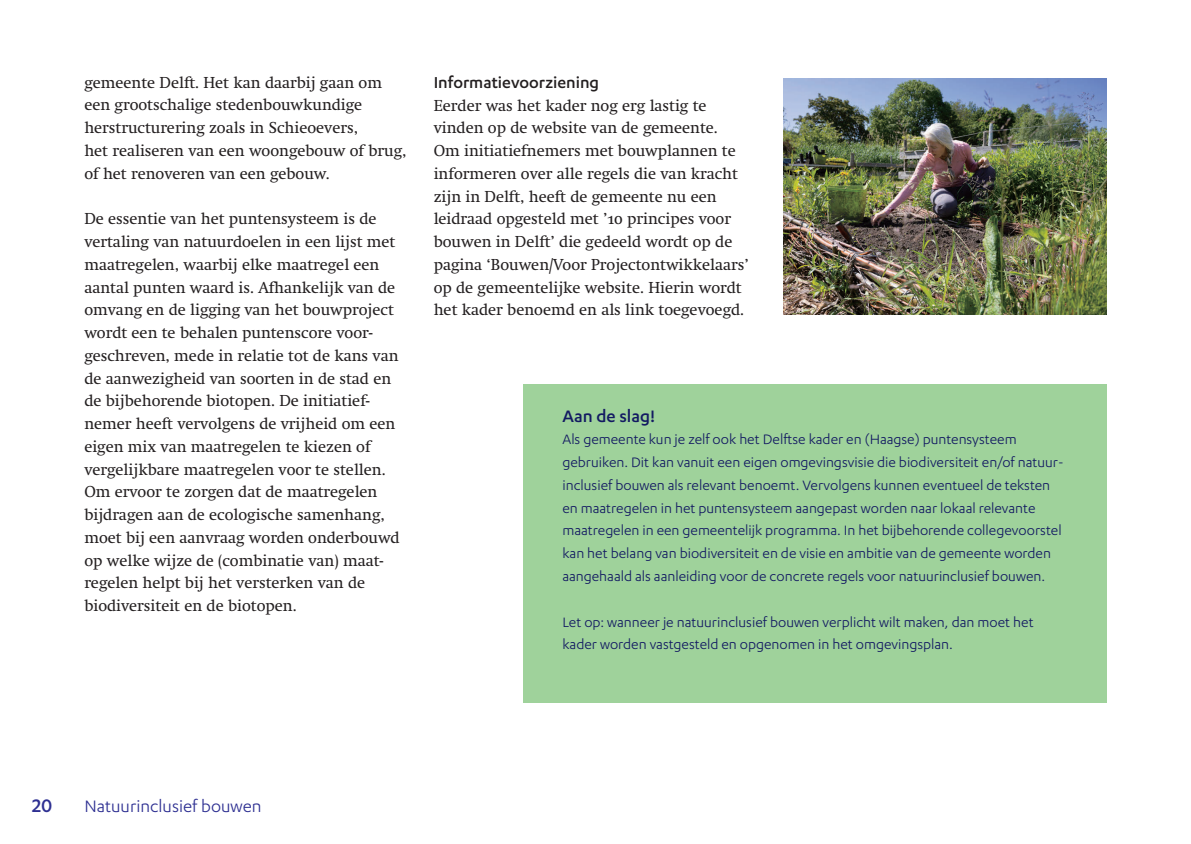
<style>
.page{position:relative;width:1191px;height:844px;background:#fff}
.page>*{position:absolute;margin:0;border:0;box-sizing:border-box;transform-origin:0 0}
.t1{font:500 21px "Karbon";color:#2e3092}
.t2{font:19.25px "Karbon";color:#2e3092}
.PZH_Kadertekst_Kop_klein{font:500 19.25px "Karbon";color:#131a62}
.PZH_Tussenkop_H5{font:500 18.38px "Karbon";color:#231f20}
.PZH_Broodtekst{font:15.75px/22.8px "Swift Os F";color:#231f20}
.PZH_Kadertekst{font:15.75px/22.8px "Karbon";color:#131a62}
</style>
<div class="page">
<div style="left:523px;top:383px;width:583px;height:319px;background:#9fd29b"></div>
<img style="left:783px;top:79px;width:323px;height:236px">
<p class="PZH_Broodtekst" style="left:84px;top:71px;width:324px">gemeente Delft. Het kan daarbij gaan om een grootschalige stedenbouwkundige herstructurering zoals in Schieoevers,<br>het realiseren van een woongebouw of brug, of het renoveren van een gebouw.</p>
<p class="PZH_Broodtekst" style="left:84px;top:207px;width:317px">De essentie van het puntensysteem is de vertaling van natuurdoelen in een lijst met maatregelen, waarbij elke maatregel een aantal punten waard is. Afhankelijk van de omvang en de ligging van het bouwproject wordt een te behalen puntenscore voor&shy;geschreven, mede in relatie tot de kans van de aanwezigheid van soorten in de stad en de bijbehorende biotopen. De initiatief&shy;nemer heeft vervolgens de vrijheid om een eigen mix van maatregelen te kiezen of vergelijkbare maatregelen voor te stellen.<br>Om ervoor te zorgen dat de maatregelen bijdragen aan de ecologische samenhang, moet bij een aanvraag worden onderbouwd op welke wijze de (combinatie van) maat&shy;regelen helpt bij het versterken van de biodiversiteit en de biotopen.</p>
<h4 class="PZH_Tussenkop_H5" style="left:434px;top:72px;width:167px">Informatievoorziening</h4>
<p class="PZH_Broodtekst" style="left:434px;top:94px;width:317px">Eerder was het kader nog erg lastig te vinden op de website van de gemeente.<br>Om initiatiefnemers met bouwplannen te informeren over alle regels die van kracht zijn in Delft, heeft de gemeente nu een leidraad opgesteld met ’10 principes voor bouwen in Delft’ die gedeeld wordt op de pagina ‘Bouwen/Voor Projectontwikkelaars’ op de gemeentelijke website. Hierin wordt het kader benoemd en als link toegevoegd.</p>
<h4 class="PZH_Kadertekst_Kop_klein" style="left:562px;top:405px;width:94px">Aan de slag!</h4>
<p class="PZH_Kadertekst" style="left:562px;top:427px;width:503px">Als gemeente kun je zelf ook het Delftse kader en (Haagse) puntensysteem gebruiken. Dit kan vanuit een eigen omgevingsvisie die biodiversiteit en/of natuur&shy;inclusief bouwen als relevant benoemt. Vervolgens kunnen eventueel de teksten en maatregelen in het puntensysteem aangepast worden naar lokaal relevante maatregelen in een gemeentelijk programma. In het bijbehorende collegevoorstel kan het belang van biodiversiteit en de visie en ambitie van de gemeente worden aangehaald als aanleiding voor de concrete regels voor natuurinclusief bouwen.</p>
<p class="PZH_Kadertekst" style="left:562px;top:609px;width:473px">Let op: wanneer je natuurinclusief bouwen verplicht wilt maken, dan moet het kader worden vastgesteld en opgenomen in het omgevingsplan.</p>
<h1 class="t1" style="left:32px;top:793px;width:22px">20</h1>
<p class="t2" style="left:84px;top:795px;width:179px">Natuurinclusief bouwen</p>
</div>
